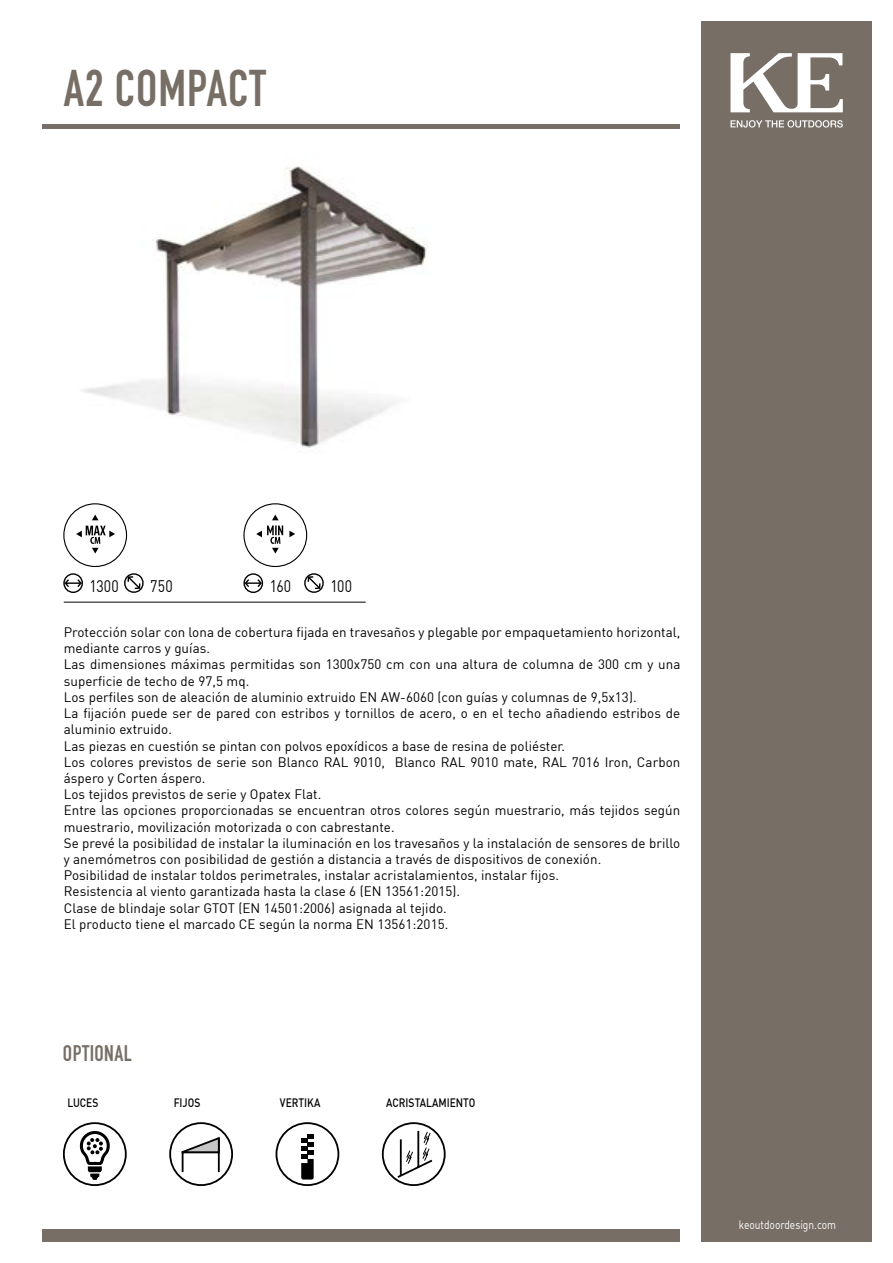
<style>
.page{position:relative;width:893px;height:1263px;background:#fff}
.page>*{position:absolute;margin:0;border:0;box-sizing:border-box;transform-origin:0 0}
.t1{font:50.85px "DIN Engschrift Std";letter-spacing:.02em;color:#776f66}
.t2{font:22.2px "DIN Engschrift Std";letter-spacing:.02em;color:#776f66}
.t3{font:16.5px "DIN";letter-spacing:.015em;color:#000;scale:.85 1}
.t4{font:13.5px/16.2px "DIN";letter-spacing:.005em;color:#000}
.t5{font:500 12px "DIN";color:#000;scale:.85 1}
.t6{font:12px "DIN";color:#fff;scale:.85 1}
</style>
<div class="page">
<div style="left:43px;top:1229px;width:637px;height:13px;background:#776f66"></div>
<div style="left:702px;top:21px;width:170px;height:1221px;background:#776f66"></div>
<svg style="left:730px;top:53px;width:113px;height:59px"></svg>
<svg style="left:730px;top:120px;width:113px;height:8px"></svg>
<img style="left:83px;top:166px;width:345px;height:286px">
<hr style="left:43px;top:125px;width:637px;height:4px;background:#776f66">
<hr style="left:64px;top:602px;width:302px;height:1px;background:#000">
<svg style="left:64px;top:574px;width:18px;height:18px"></svg>
<div style="left:63px;top:573px;width:20px;height:20px;border:1px solid #000;border-radius:50%"></div>
<svg style="left:64px;top:579px;width:18px;height:8px"></svg>
<svg style="left:244px;top:574px;width:18px;height:18px"></svg>
<div style="left:243px;top:573px;width:20px;height:20px;border:1px solid #000;border-radius:50%"></div>
<svg style="left:245px;top:579px;width:17px;height:8px"></svg>
<svg style="left:92px;top:515px;width:7px;height:5px"></svg>
<svg style="left:76px;top:526px;width:39px;height:27px"></svg>
<div style="left:63px;top:503px;width:64px;height:64px;border:1px solid #000;border-radius:50%"></div>
<svg style="left:289px;top:531px;width:6px;height:6px"></svg>
<div style="left:243px;top:503px;width:64px;height:64px;border:1px solid #000;border-radius:50%"></div>
<svg style="left:124px;top:573px;width:20px;height:20px"></svg>
<svg style="left:304px;top:573px;width:20px;height:20px"></svg>
<svg style="left:256px;top:515px;width:27px;height:38px"></svg>
<div style="left:63px;top:1122px;width:64px;height:64px;border:2px solid #000;border-radius:50%"></div>
<svg style="left:80px;top:1131px;width:30px;height:49px"></svg>
<div style="left:169px;top:1122px;width:64px;height:64px;border:2px solid #000;border-radius:50%"></div>
<hr style="left:218px;top:1138px;width:2px;height:34px;background:#000">
<hr style="left:182px;top:1152px;width:2px;height:20px;background:#000">
<svg style="left:181px;top:1137px;width:39px;height:17px"></svg>
<div style="left:276px;top:1122px;width:63px;height:64px;border:2px solid #000;border-radius:50%"></div>
<svg style="left:301px;top:1134px;width:13px;height:45px"></svg>
<svg style="left:383px;top:1123px;width:62px;height:62px"></svg>
<div style="left:382px;top:1122px;width:64px;height:64px;border:2px solid #000;border-radius:50%"></div>
<svg style="left:395px;top:1129px;width:39px;height:50px"></svg>
<h1 class="t1" style="left:64px;top:58px;width:204px">A2 COMPACT</h1>
<p class="t3" style="left:90px;top:576px;width:36px">1300</p>
<p class="t3" style="left:150px;top:576px;width:28px">750</p>
<p class="t3" style="left:270px;top:576px;width:27px">160</p>
<p class="t3" style="left:330px;top:576px;width:27px">100</p>
<p class="t4" style="left:64px;top:624px;width:618px">Protección solar con lona de cobertura fijada en travesaños y plegable por empaquetamiento horizontal, mediante carros y guías.<br>Las dimensiones máximas permitidas son 1300x750 cm con una altura de columna de 300 cm y una superficie de techo de 97,5 mq.<br>Los perfiles son de aleación de aluminio extruido EN AW-6060 (con guías y columnas de 9,5x13).<br>La fijación puede ser de pared con estribos y tornillos de acero, o en el techo añadiendo estribos de aluminio extruido.<br>Las piezas en cuestión se pintan con polvos epoxídicos a base de resina de poliéster.<br>Los colores previstos de serie son Blanco RAL 9010, Blanco RAL 9010 mate, RAL 7016 Iron, Carbon áspero y Corten áspero.<br>Los tejidos previstos de serie y Opatex Flat.<br>Entre las opciones proporcionadas se encuentran otros colores según muestrario, más tejidos según muestrario, movilización motorizada o con cabrestante.<br>Se prevé la posibilidad de instalar la iluminación en los travesaños y la instalación de sensores de brillo y anemómetros con posibilidad de gestión a distancia a través de dispositivos de conexión.<br>Posibilidad de instalar toldos perimetrales, instalar acristalamientos, instalar fijos.<br>Resistencia al viento garantizada hasta la clase 6 (EN 13561:2015).<br>Clase de blindaje solar GTOT (EN 14501:2006) asignada al tejido.<br>El producto tiene el marcado CE según la norma EN 13561:2015.</p>
<h2 class="t2" style="left:63px;top:1040px;width:70px">OPTIONAL</h2>
<p class="t5" style="left:67px;top:1095px;width:38px">LUCES</p>
<p class="t5" style="left:174px;top:1095px;width:33px">FIJOS</p>
<p class="t5" style="left:280px;top:1095px;width:49px">VERTIKA</p>
<p class="t5" style="left:386px;top:1095px;width:106px">ACRISTALAMIENTO</p>
<p class="t6" style="left:739px;top:1217px;width:116px">keoutdoordesign.com</p>
</div>
